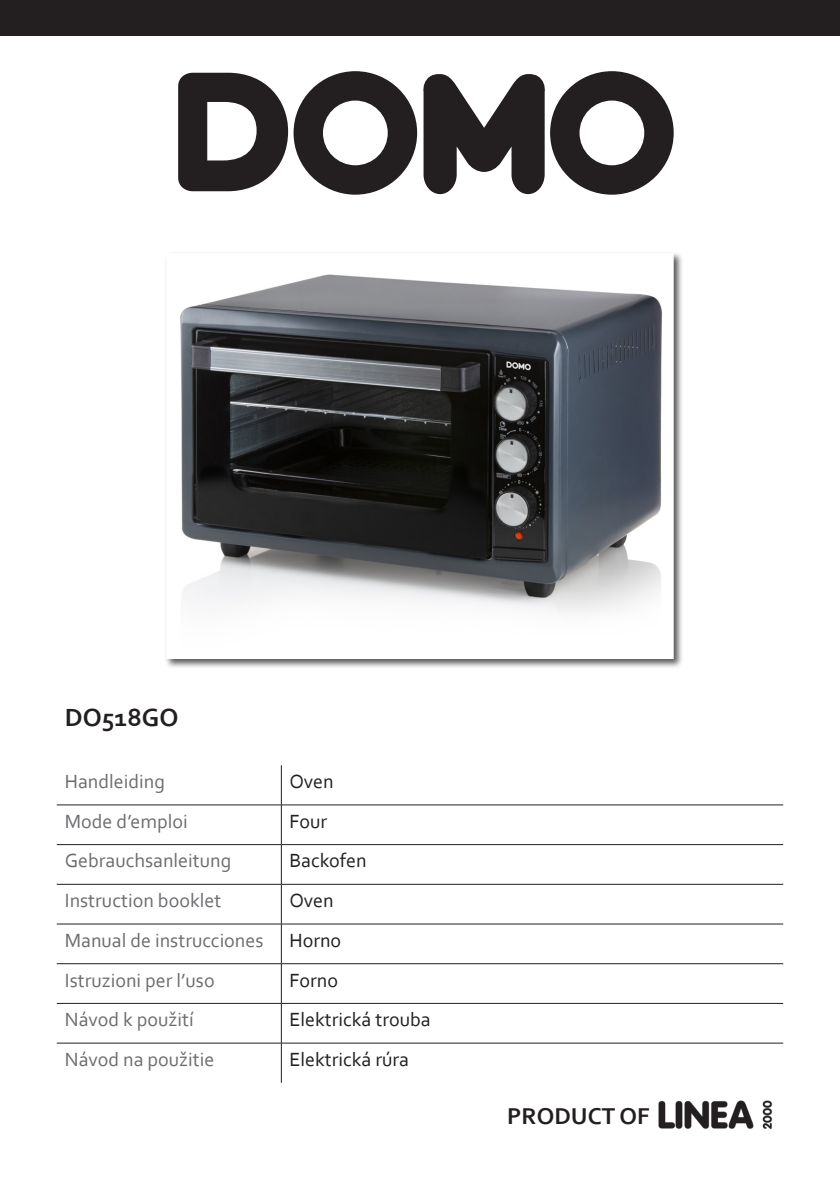
<style>
.page{position:relative;width:840px;height:1191px;background:#fff}
.page>*{position:absolute;margin:0;border:0;box-sizing:border-box;transform-origin:0 0}
.t1{font:700 26px "Corbel";color:#231f20}
.t2{font:700 24px "Corbel";color:#231f20}
.t3{font:20px "Corbel";color:#6c6d70}
.t4{font:20px "Corbel";color:#231f20}
</style>
<div class="page">
<svg style="left:178px;top:71px;width:495px;height:123px"></svg>
<img style="left:658px;top:1100px;width:115px;height:29px">
<div style="left:0;top:0;width:839px;height:36px;background:#231f20"></div>
<hr style="left:281px;top:765px;width:1px;height:39px;background:#231f20">
<hr style="left:57px;top:804px;width:224px;height:1px;background:#231f20">
<hr style="left:281px;top:804px;width:501px;height:1px;background:#231f20">
<hr style="left:281px;top:805px;width:1px;height:39px;background:#231f20">
<hr style="left:57px;top:844px;width:224px;height:1px;background:#231f20">
<hr style="left:281px;top:844px;width:501px;height:1px;background:#231f20">
<hr style="left:281px;top:845px;width:1px;height:39px;background:#231f20">
<hr style="left:57px;top:884px;width:224px;height:1px;background:#231f20">
<hr style="left:281px;top:884px;width:501px;height:1px;background:#231f20">
<hr style="left:281px;top:884px;width:1px;height:39px;background:#231f20">
<hr style="left:57px;top:923px;width:224px;height:1px;background:#231f20">
<hr style="left:281px;top:923px;width:501px;height:1px;background:#231f20">
<hr style="left:281px;top:924px;width:1px;height:39px;background:#231f20">
<hr style="left:57px;top:963px;width:224px;height:1px;background:#231f20">
<hr style="left:281px;top:963px;width:501px;height:1px;background:#231f20">
<hr style="left:281px;top:964px;width:1px;height:39px;background:#231f20">
<hr style="left:57px;top:1003px;width:224px;height:1px;background:#231f20">
<hr style="left:281px;top:1003px;width:501px;height:1px;background:#231f20">
<hr style="left:281px;top:1003px;width:1px;height:39px;background:#231f20">
<hr style="left:57px;top:1042px;width:224px;height:1px;background:#231f20">
<hr style="left:281px;top:1042px;width:501px;height:1px;background:#231f20">
<hr style="left:281px;top:1043px;width:1px;height:39px;background:#231f20">
<div style="left:164px;top:251px;width:519px;height:418px;background:#231f20;opacity:.75"></div>
<div style="left:166px;top:253px;width:507px;height:406px;background:#fff"></div>
<img style="left:168px;top:262px;width:503px;height:388px">
<p class="t1" style="left:65px;top:701px;width:115px">DO518GO</p>
<p class="t3" style="left:65px;top:769px;width:102px">Handleiding</p>
<p class="t4" style="left:289px;top:769px;width:46px">Oven</p>
<p class="t3" style="left:65px;top:808px;width:124px">Mode d’emploi</p>
<p class="t4" style="left:289px;top:808px;width:39px">Four</p>
<p class="t3" style="left:65px;top:848px;width:168px">Gebrauchsanleitung</p>
<p class="t4" style="left:289px;top:848px;width:79px">Backofen</p>
<p class="t3" style="left:65px;top:888px;width:158px">Instruction booklet</p>
<p class="t4" style="left:289px;top:888px;width:46px">Oven</p>
<p class="t3" style="left:65px;top:928px;width:200px">Manual de instrucciones</p>
<p class="t4" style="left:289px;top:928px;width:53px">Horno</p>
<p class="t3" style="left:65px;top:967px;width:151px">Istruzioni per l’uso</p>
<p class="t4" style="left:289px;top:967px;width:50px">Forno</p>
<p class="t3" style="left:65px;top:1007px;width:130px">Návod k použití</p>
<p class="t4" style="left:289px;top:1007px;width:143px">Elektrická trouba</p>
<p class="t3" style="left:65px;top:1047px;width:151px">Návod na použitie</p>
<p class="t4" style="left:289px;top:1047px;width:121px">Elektrická rúra</p>
<p class="t2" style="left:507px;top:1101px;width:144px">PRODUCT OF</p>
</div>
